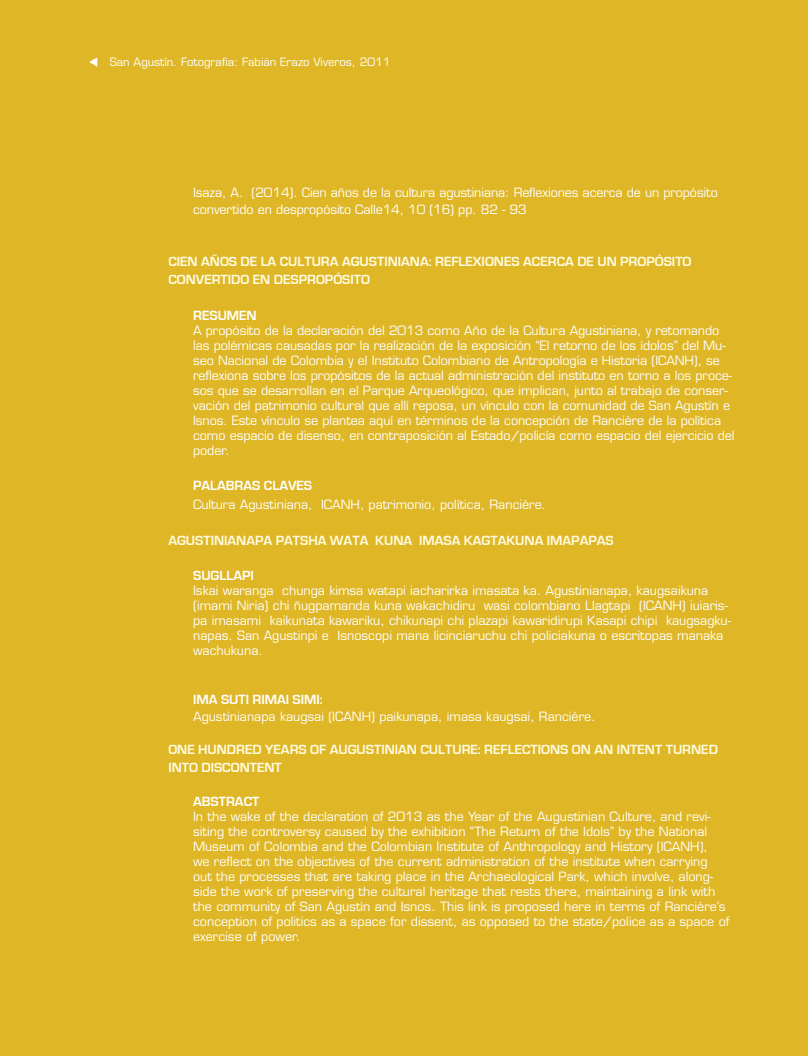
<style>
.page{position:relative;width:808px;height:1056px;background:#dfb625}
.page>*{position:absolute;margin:0;border:0;box-sizing:border-box;transform-origin:0 0}
.t1{font:700 13.75px/18px "Eurostile";color:#fffce1}
.t2{font:700 13.75px "Eurostile";color:#fff}
.t3{font:12.5px/15px "Eurostile";color:#fff}
.t4{font:11.25px "Eurostile";color:#fff}
</style>
<div class="page">
<p class="t4" style="left:89px;top:55px;width:304px">▼ San Agustín. Fotografía: Fabián Erazo Viveros, 2011</p>
<p class="t3" style="left:193px;top:184px;width:526px;line-height:16.5px">Isaza, a. (2014). Cien años de la cultura agustiniana: Reflexiones acerca de un propósito convertido en despropósito Calle14, 10 (16) pp. 82 - 93</p>
<p class="t1" style="left:168px;top:253px;width:525px">CIEN AÑOS DE LA CULTURA AGUSTINIANA: REFLEXIONES ACERCA DE UN PROPÓSITO<br>CONVERTIDO EN DESPROPÓSITO</p>
<p class="t2" style="left:193px;top:308px;width:65px">RESUMEN</p>
<p class="t3" style="left:193px;top:323px;width:543px">A propósito de la declaración del 2013 como Año de la Cultura Agustiniana, y retomando las polémicas causadas por la realización de la exposición “El retorno de los ídolos” del Mu&shy;seo Nacional de Colombia y el Instituto Colombiano de Antropología e Historia (ICANH), se reflexiona sobre los propósitos de la actual administración del instituto en torno a los proce&shy;sos que se desarrollan en el Parque Arqueológico, que implican, junto al trabajo de conser&shy;vación del patrimonio cultural que allí reposa, un vínculo con la comunidad de San Agustín e Isnos. Este vínculo se plantea aquí en términos de la concepción de Rancière de la política como espacio de disenso, en contraposición al Estado/policía como espacio del ejercicio del poder.</p>
<p class="t2" style="left:193px;top:478px;width:51px">PALABRAS</p>
<p class="t2" style="left:264px;top:478px;width:9px">CLAVES</p>
<p class="t3" style="left:193px;top:497px;width:354px">Cultura Agustiniana, ICANH, patrimonio, política, Rancière.</p>
<p class="t1" style="left:168px;top:532px;width:447px">AGUSTINIANAPA PATSHA WATA KUNA IMASA KAGTAKUNA IMAPAPAS</p>
<p class="t2" style="left:193px;top:568px;width:17px">SUGLLAPI</p>
<p class="t3" style="left:193px;top:583px;width:539px">Iskai waranga chunga kimsa watapi iacharirka imasata ka. Agustinianapa, kaugsaikuna (imami Niria) chi ñugpamanda kuna wakachidiru wasi colombiano Llagtapi (ICANH) iuiaris&shy;pa imasami kaikunata kawariku, chikunapi chi plazapi kawaridirupi Kasapi chipi kaugsagku&shy;napas. San Agustinpi e Isnoscopi mana licinciaruchu chi policiakuna o escritopas manaka wachukuna.</p>
<p class="t2" style="left:193px;top:692px;width:36px">IMA SUTI</p>
<p class="t2" style="left:253px;top:692px;width:17px">RIMAI</p>
<p class="t2" style="left:293px;top:692px;width:32px">SIMI:</p>
<p class="t3" style="left:193px;top:709px;width:404px">Agustinianapa kaugsai (ICANH) paikunapa, imasa kaugsai, Ranciére.</p>
<p class="t1" style="left:168px;top:740px;width:551px">ONE HUNDRED YEARS OF AUGUSTINIAN CULTURE: REFLECTIONS ON AN INTENT TURNED<br>INTO DISCONTENT</p>
<p class="t2" style="left:193px;top:794px;width:27px">ABSTRACT</p>
<p class="t3" style="left:193px;top:809px;width:538px">In the wake of the declaration of 2013 as the Year of the Augustinian Culture, and revi&shy;siting the controversy caused by the exhibition “The Return of the Idols” by the National Museum of Colombia and the Colombian Institute of Anthropology and History (ICANH),<br>we reflect on the objectives of the current administration of the institute when carrying<br>out the processes that are taking place in the Archaeological Park, which involve, along&shy;side the work of preserving the cultural heritage that rests there, maintaining a link with the community of San Agustín and Isnos. This link is proposed here in terms of Rancière’s conception of politics as a space for dissent, as opposed to the state/police as a space of exercise of power.</p>
</div>
